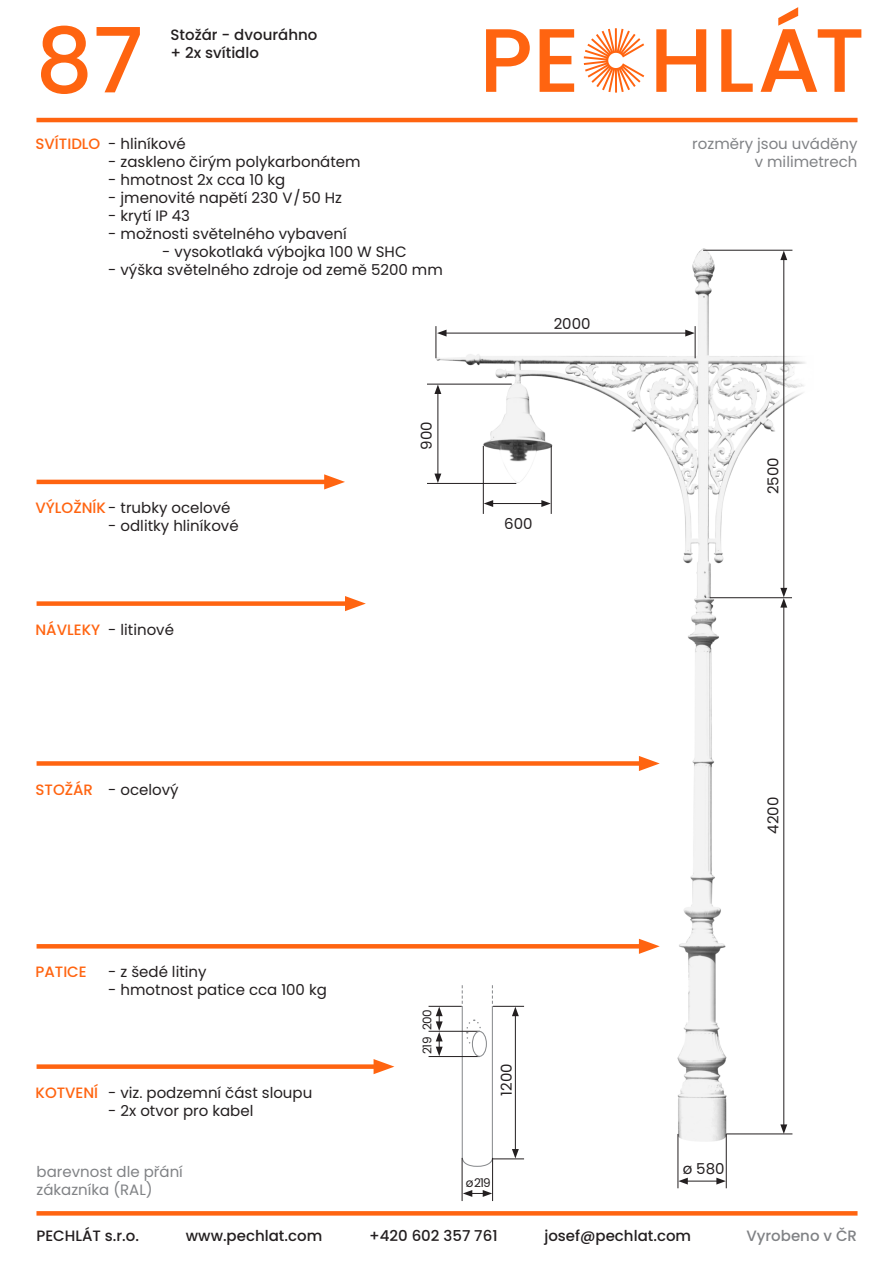
<style>
.page{position:relative;width:893px;height:1263px;background:#fff}
.page>*{position:absolute;margin:0;border:0;box-sizing:border-box;transform-origin:0 0}
.t1{font:500 90px "Poppins";color:#ff6410}
.t2{font:15px "Poppins";color:#231f20}
.t3{font:500 15px/18px "Poppins";color:#231f20}
.t4{font:15px/18px "Poppins";color:#808285;text-align:right}
.t5{font:500 15px "Poppins";color:#ff6410}
.t6{font:500 15px "Poppins";color:#808285}
.t7{font:12px "Poppins";letter-spacing:-.03em;color:#231f20}
.s1{font-weight:500;color:#ff6410}
</style>
<div class="page">
<svg style="left:36px;top:1211px;width:821px;height:4px;fill:#ff6410"></svg>
<img style="left:436px;top:249px;width:369px;height:892px">
<hr style="left:444px;top:333px;width:244px;height:1px;background:#231f20">
<svg style="left:437px;top:330px;width:10px;height:7px"></svg>
<svg style="left:685px;top:330px;width:10px;height:7px"></svg>
<hr style="left:491px;top:503px;width:53px;height:1px;background:#231f20">
<svg style="left:484px;top:500px;width:9px;height:7px"></svg>
<svg style="left:541px;top:500px;width:10px;height:7px"></svg>
<hr style="left:436px;top:326px;width:1px;height:32px;background:#231f20">
<hr style="left:483px;top:446px;width:1px;height:68px;background:#231f20">
<hr style="left:551px;top:446px;width:1px;height:68px;background:#231f20">
<hr style="left:695px;top:326px;width:1px;height:32px;background:#231f20">
<hr style="left:437px;top:392px;width:1px;height:84px;background:#231f20">
<svg style="left:434px;top:385px;width:7px;height:9px"></svg>
<svg style="left:434px;top:474px;width:7px;height:9px"></svg>
<hr style="left:726px;top:1133px;width:66px;height:1px;background:#231f20">
<hr style="left:710px;top:597px;width:82px;height:1px;background:#231f20">
<hr style="left:427px;top:483px;width:89px;height:1px;background:#231f20">
<hr style="left:427px;top:384px;width:85px;height:1px;background:#231f20">
<hr style="left:783px;top:605px;width:1px;height:522px;background:#231f20">
<svg style="left:780px;top:1124px;width:7px;height:10px"></svg>
<hr style="left:783px;top:258px;width:1px;height:332px;background:#231f20">
<svg style="left:780px;top:251px;width:7px;height:9px"></svg>
<svg style="left:780px;top:588px;width:7px;height:20px"></svg>
<hr style="left:703px;top:250px;width:89px;height:1px;background:#231f20">
<hr style="left:685px;top:1181px;width:34px;height:1px;background:#231f20">
<svg style="left:679px;top:1178px;width:9px;height:6px"></svg>
<svg style="left:716px;top:1178px;width:10px;height:6px"></svg>
<hr style="left:678px;top:1134px;width:1px;height:54px;background:#231f20">
<hr style="left:726px;top:1134px;width:1px;height:54px;background:#231f20">
<hr style="left:36px;top:118px;width:821px;height:4px;background:#ff6410">
<svg style="left:584px;top:28px;width:60px;height:65px"></svg>
<svg style="left:486px;top:29px;width:44px;height:63px"></svg>
<svg style="left:540px;top:29px;width:34px;height:63px"></svg>
<svg style="left:656px;top:29px;width:50px;height:63px"></svg>
<svg style="left:721px;top:29px;width:32px;height:63px"></svg>
<svg style="left:760px;top:7px;width:101px;height:85px"></svg>
<div style="left:37px;top:1064px;width:345px;height:5px;background:#ff6410"></div>
<svg style="left:374px;top:1059px;width:20px;height:15px"></svg>
<hr style="left:493px;top:1158px;width:31px;height:1px;background:#231f20">
<svg style="left:463px;top:1190px;width:29px;height:7px"></svg>
<hr style="left:462px;top:1158px;width:1px;height:43px;background:#231f20">
<hr style="left:492px;top:1158px;width:1px;height:43px;background:#231f20">
<hr style="left:515px;top:1014px;width:1px;height:137px;background:#231f20">
<svg style="left:512px;top:1007px;width:7px;height:9px"></svg>
<svg style="left:512px;top:1149px;width:7px;height:9px"></svg>
<hr style="left:493px;top:1006px;width:31px;height:1px;background:#231f20">
<hr style="left:429px;top:1006px;width:33px;height:1px;background:#231f20">
<svg style="left:461px;top:985px;width:32px;height:182px"></svg>
<svg style="left:436px;top:1007px;width:7px;height:49px"></svg>
<hr style="left:429px;top:1031px;width:51px;height:1px;background:#231f20">
<hr style="left:429px;top:1056px;width:51px;height:1px;background:#231f20">
<div style="left:472px;top:1031px;width:14px;height:25px;background:#fff;border-radius:50%"></div>
<div style="left:472px;top:1031px;width:15px;height:26px;border:1px solid #8a8c8f;border-radius:50%"></div>
<div style="left:37px;top:761px;width:606px;height:5px;background:#ff6410"></div>
<svg style="left:639px;top:756px;width:21px;height:15px"></svg>
<hr style="left:37px;top:480px;width:295px;height:4px;background:#ff6410">
<svg style="left:324px;top:474px;width:21px;height:15px"></svg>
<div style="left:37px;top:601px;width:313px;height:5px;background:#ff6410"></div>
<svg style="left:345px;top:596px;width:21px;height:15px"></svg>
<svg style="left:37px;top:944px;width:602px;height:4px;fill:#ff6410"></svg>
<svg style="left:639px;top:939px;width:21px;height:15px"></svg>
<h1 class="t1" style="left:36px;top:9px;width:109px">87</h1>
<p class="t3" style="left:171px;top:26px;width:148px">Stožár - dvouráhno + 2x svítidlo</p>
<p class="t5" style="left:36px;top:135px;width:66px">SVÍTIDLO</p>
<p class="t2" style="left:108px;top:135px;width:79px">- hliníkové</p>
<p class="t2" style="left:108px;top:153px;width:254px">- zaskleno čirým polykarbonátem</p>
<p class="t2" style="left:108px;top:171px;width:179px">- hmotnost 2x cca 10 kg</p>
<p class="t2" style="left:108px;top:189px;width:235px">- jmenovité napětí 230 V/50 Hz</p>
<p class="t2" style="left:108px;top:207px;width:83px">- krytí IP 43</p>
<p class="t2" style="left:108px;top:225px;width:240px">- možnosti světelného vybavení</p>
<p class="t2" style="left:162px;top:243px;width:246px">- vysokotlaká výbojka 100 W SHC</p>
<p class="t2" style="left:108px;top:261px;width:336px">- výška světelného zdroje od země 5200 mm</p>
<p class="t2" style="left:418px;top:450px;width:30px;rotate:-90deg">900</p>
<p class="t2" style="left:36px;top:499px;width:197px"><span class="s1">VÝLOŽNÍK</span>- trubky ocelové</p>
<p class="t2" style="left:108px;top:517px;width:132px">- odlitky hliníkové</p>
<p class="t5" style="left:36px;top:621px;width:66px">NÁVLEKY</p>
<p class="t2" style="left:108px;top:621px;width:67px">- litinové</p>
<p class="t5" style="left:36px;top:781px;width:59px">STOŽÁR</p>
<p class="t2" style="left:108px;top:781px;width:72px">- ocelový</p>
<p class="t2" style="left:554px;top:315px;width:38px">2000</p>
<p class="t2" style="left:504px;top:515px;width:30px">600</p>
<p class="t5" style="left:36px;top:963px;width:53px">PATICE</p>
<p class="t2" style="left:108px;top:963px;width:100px">- z šedé litiny</p>
<p class="t2" style="left:108px;top:981px;width:220px">- hmotnost patice cca 100 kg</p>
<p class="t5" style="left:36px;top:1084px;width:64px">KOTVENÍ</p>
<p class="t2" style="left:108px;top:1084px;width:205px">- viz. podzemní část sloupu</p>
<p class="t2" style="left:108px;top:1102px;width:147px">- 2x otvor pro kabel</p>
<p class="t7" style="left:420px;top:1030px;width:22px;rotate:-90deg">200</p>
<p class="t7" style="left:420px;top:1054px;width:20px;rotate:-90deg">219</p>
<p class="t2" style="left:498px;top:1095px;width:34px;rotate:-90deg">1200</p>
<p class="t4" style="left:692px;top:135px;width:167px">rozměry jsou uváděny v milimetrech</p>
<p class="t2" style="left:764px;top:494px;width:38px;rotate:-90deg">2500</p>
<p class="t2" style="left:764px;top:834px;width:38px;rotate:-90deg">4200</p>
<p class="t2" style="left:683px;top:1160px;width:43px">ø 580</p>
<p class="t4" style="left:37px;top:1163px;width:148px;text-align:left">barevnost dle přání zákazníka (RAL)</p>
<p class="t3" style="left:36px;top:1227px;width:104px">PECHLÁT s.r.o.</p>
<p class="t3" style="left:186px;top:1227px;width:138px">www.pechlat.com</p>
<p class="t3" style="left:369px;top:1227px;width:130px">+420 602 357 761</p>
<p class="t3" style="left:544px;top:1227px;width:148px">josef@pechlat.com</p>
<p class="t7" style="left:466px;top:1175px;width:26px">ø 219</p>
<p class="t6" style="left:746px;top:1227px;width:112px">Vyrobeno v ČR</p>
</div>
